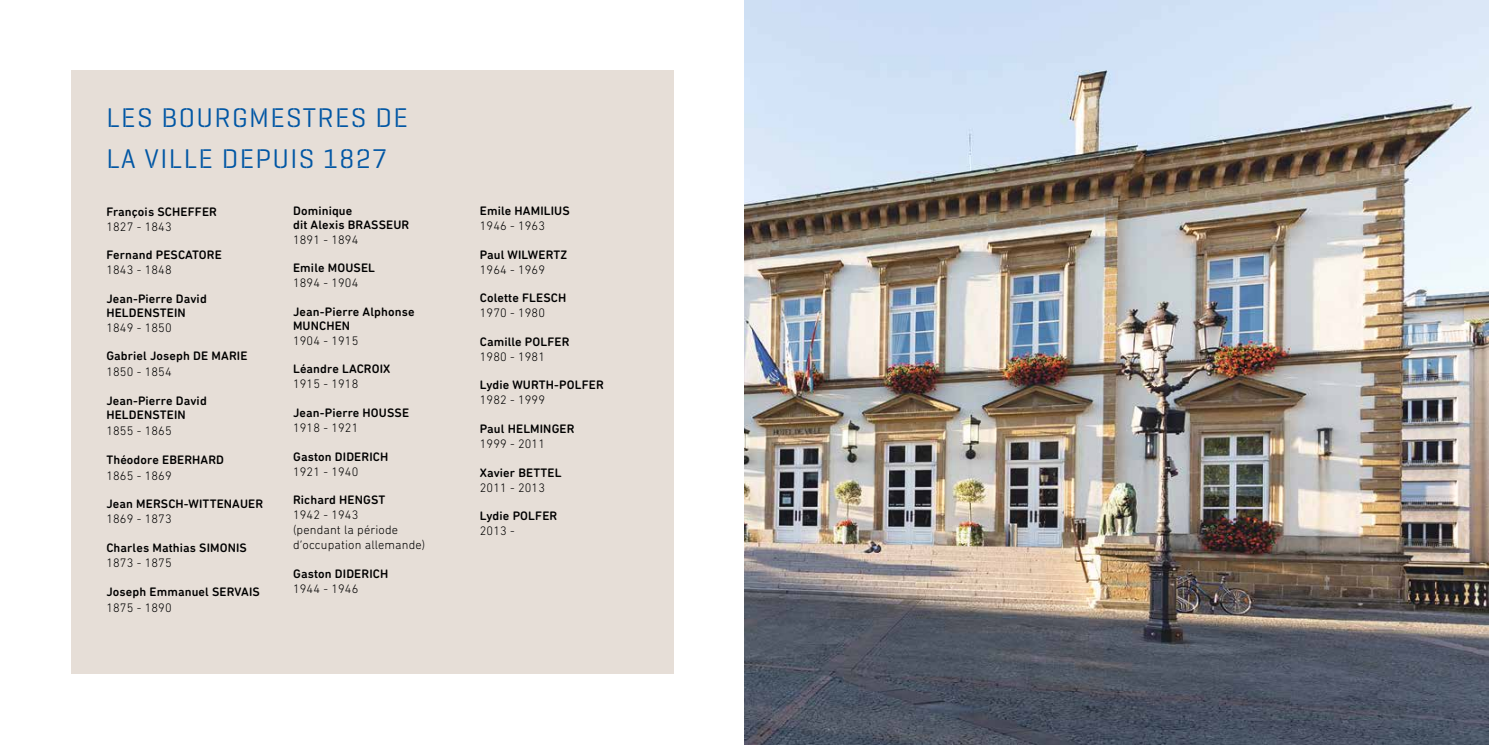
<style>
.page{position:relative;width:1489px;height:745px;background:#fff}
.page>*{position:absolute;margin:0;border:0;box-sizing:border-box;transform-origin:0 0}
.t1{font:27.5px/40.9px "Geogrotesque Stencil A";letter-spacing:.05em;color:#0056a4}
.t2{font:500 12.5px/13.8px "DIN Next Rounded LT Pro";letter-spacing:.01em;color:#000}
.t3{font:300 12.5px/15px "DIN Next Rounded LT Pro";letter-spacing:.01em;color:#000}
</style>
<div class="page">
<div style="left:71px;top:71px;width:602px;height:602px;background:#e6ded7"></div>
<img style="left:744px;top:0;width:744px;height:744px">
<h1 class="t1" style="left:106px;top:96px;width:303px">LES BOURGMESTRES DE<br>LA VILLE DEPUIS 1827</h1>
<p class="t2" style="left:106px;top:204px;width:112px">François SCHEFFER</p>
<p class="t3" style="left:106px;top:218px;width:67px">1827 - 1843</p>
<p class="t2" style="left:106px;top:248px;width:117px">Fernand PESCATORE</p>
<p class="t3" style="left:106px;top:262px;width:67px">1843 - 1848</p>
<p class="t2" style="left:106px;top:291px;width:102px">Jean-Pierre David<br>HELDENSTEIN</p>
<p class="t3" style="left:106px;top:319px;width:67px">1849 - 1850</p>
<p class="t2" style="left:106px;top:348px;width:143px">Gabriel Joseph DE MARIE</p>
<p class="t3" style="left:106px;top:364px;width:67px">1850 - 1854</p>
<p class="t2" style="left:106px;top:393px;width:102px">Jean-Pierre David<br>HELDENSTEIN</p>
<p class="t3" style="left:106px;top:423px;width:67px">1855 - 1865</p>
<p class="t2" style="left:106px;top:452px;width:119px">Théodore EBERHARD</p>
<p class="t3" style="left:106px;top:467px;width:67px">1865 - 1869</p>
<p class="t2" style="left:106px;top:497px;width:158px">Jean MERSCH-WITTENAUER</p>
<p class="t3" style="left:106px;top:511px;width:67px">1869 - 1873</p>
<p class="t2" style="left:106px;top:540px;width:142px">Charles Mathias SIMONIS</p>
<p class="t3" style="left:106px;top:554px;width:67px">1873 - 1875</p>
<p class="t2" style="left:106px;top:584px;width:155px">Joseph Emmanuel SERVAIS</p>
<p class="t3" style="left:106px;top:599px;width:67px">1875 - 1890</p>
<p class="t2" style="left:293px;top:204px;width:118px">Dominique<br>dit Alexis BRASSEUR</p>
<p class="t3" style="left:293px;top:232px;width:67px">1891 - 1894</p>
<p class="t2" style="left:293px;top:261px;width:84px">Emile MOUSEL</p>
<p class="t3" style="left:293px;top:275px;width:67px">1894 - 1904</p>
<p class="t2" style="left:293px;top:304px;width:123px">Jean-Pierre Alphonse<br>MUNCHEN</p>
<p class="t3" style="left:293px;top:333px;width:67px">1904 - 1915</p>
<p class="t2" style="left:293px;top:362px;width:99px">Léandre LACROIX</p>
<p class="t3" style="left:293px;top:376px;width:67px">1915 - 1918</p>
<p class="t2" style="left:293px;top:405px;width:118px">Jean-Pierre HOUSSE</p>
<p class="t3" style="left:293px;top:420px;width:67px">1918 - 1921</p>
<p class="t2" style="left:293px;top:449px;width:97px">Gaston DIDERICH</p>
<p class="t3" style="left:293px;top:463px;width:67px">1921 - 1940</p>
<p class="t2" style="left:293px;top:492px;width:94px">Richard HENGST</p>
<p class="t3" style="left:293px;top:507px;width:134px">1942 - 1943<br>(pendant la période d’occupation allemande)</p>
<p class="t2" style="left:293px;top:566px;width:97px">Gaston DIDERICH</p>
<p class="t3" style="left:293px;top:580px;width:67px">1944 - 1946</p>
<p class="t2" style="left:480px;top:204px;width:91px">Emile HAMILIUS</p>
<p class="t3" style="left:480px;top:218px;width:67px">1946 - 1963</p>
<p class="t2" style="left:480px;top:247px;width:89px">Paul WILWERTZ</p>
<p class="t3" style="left:480px;top:261px;width:67px">1964 - 1969</p>
<p class="t2" style="left:480px;top:291px;width:88px">Colette FLESCH</p>
<p class="t3" style="left:480px;top:305px;width:67px">1970 - 1980</p>
<p class="t2" style="left:480px;top:334px;width:91px">Camille POLFER</p>
<p class="t3" style="left:480px;top:349px;width:67px">1980 - 1981</p>
<p class="t2" style="left:480px;top:378px;width:126px">Lydie WURTH-POLFER</p>
<p class="t3" style="left:480px;top:392px;width:67px">1982 - 1999</p>
<p class="t2" style="left:480px;top:421px;width:96px">Paul HELMINGER</p>
<p class="t3" style="left:480px;top:436px;width:67px">1999 - 2011</p>
<p class="t2" style="left:480px;top:465px;width:83px">Xavier BETTEL</p>
<p class="t3" style="left:480px;top:479px;width:67px">2011 - 2013</p>
<p class="t2" style="left:480px;top:508px;width:79px">Lydie POLFER</p>
<p class="t3" style="left:480px;top:523px;width:36px">2013 -</p>
</div>
